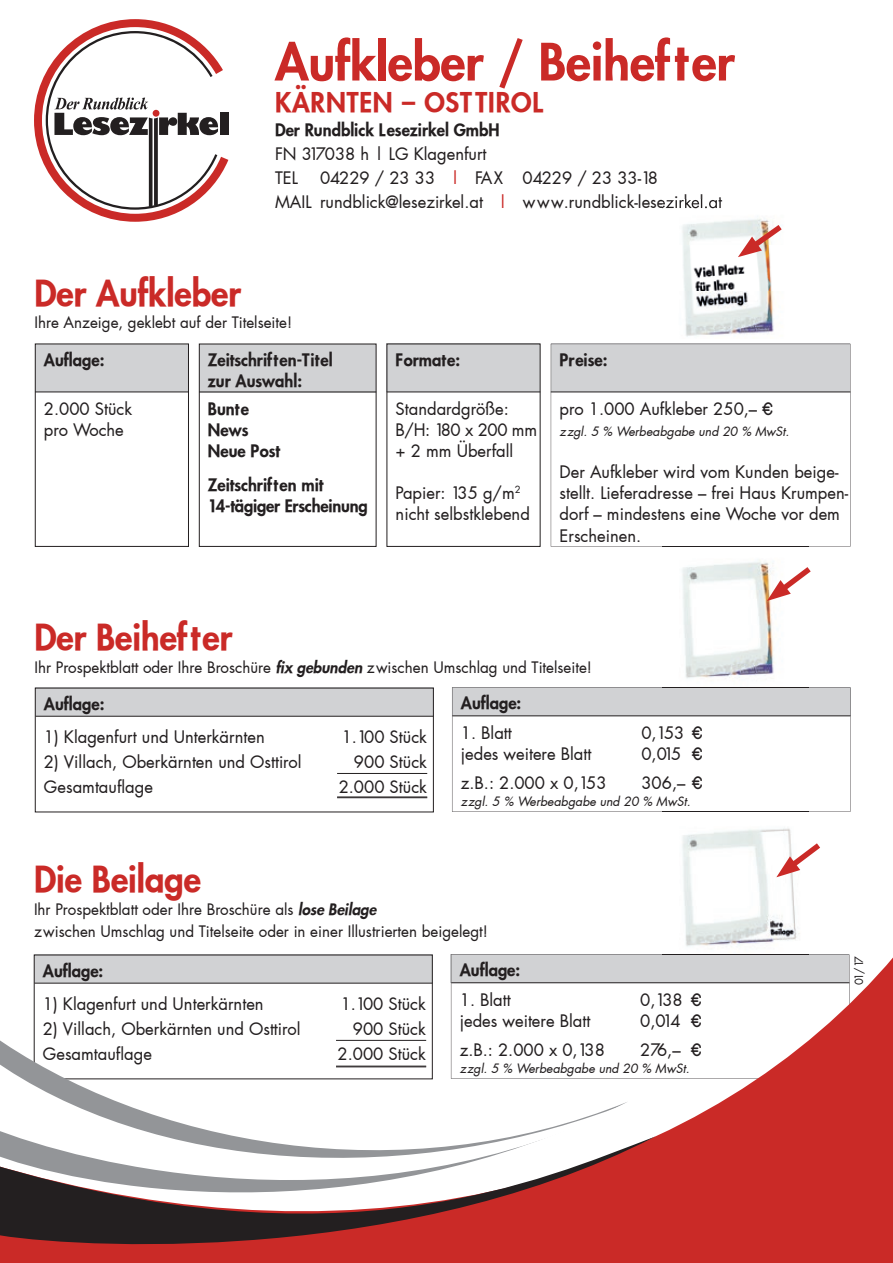
<style>
.page{position:relative;width:893px;height:1263px;background:#fff}
.page>*{position:absolute;margin:0;border:0;box-sizing:border-box;transform-origin:0 0}
.t1{font:500 54px "Futshi";color:#ca2a27}
.t2{font:500 37.5px "Futshi";color:#ca2a27}
.t3{font:500 28.5px "Futshi";letter-spacing:.03em;color:#ca2a27}
.t4{font:18px/21px "Futshi Medium Normal";color:#231f20}
.t5{font:500 18px/21px "Futshi";color:#231f20}
.t6{font:16.5px/22.5px "Futshi Medium Normal";color:#231f20}
.t7{font:italic 500 13.5px "Futshi";color:#231f20}
.t8{font:12px "Futshi Medium Normal";color:#231f20}
.s1{color:#ca2a27}
.s2{font-family:"Euro Collection"}
.s3{font-family:"Futshi";font-weight:500;font-style:italic}
</style>
<div class="page">
<div style="left:220px;top:113px;width:9px;height:22px;background:#231f20"></div>
<svg style="left:34px;top:19px;width:194px;height:203px"></svg>
<div style="left:35px;top:344px;width:153px;height:48px;background:#d1d2d4"></div>
<hr style="left:35px;top:392px;width:154px;height:1px;background:#231f20">
<div style="left:35px;top:344px;width:154px;height:203px;border:1px solid #231f20"></div>
<div style="left:387px;top:344px;width:153px;height:48px;background:#d1d2d4"></div>
<hr style="left:387px;top:392px;width:153px;height:1px;background:#231f20">
<svg style="left:551px;top:344px;width:299px;height:203px"></svg>
<div style="left:35px;top:688px;width:398px;height:28px;background:#d1d2d4"></div>
<hr style="left:35px;top:716px;width:399px;height:1px;background:#231f20">
<svg style="left:452px;top:687px;width:398px;height:125px"></svg>
<hr style="left:337px;top:773px;width:90px;height:1px;background:#231f20">
<hr style="left:337px;top:797px;width:90px;height:1px;background:#231f20">
<div style="left:199px;top:344px;width:177px;height:48px;background:#d1d2d4"></div>
<hr style="left:199px;top:392px;width:177px;height:1px;background:#231f20">
<div style="left:199px;top:344px;width:177px;height:203px;border:1px solid #231f20"></div>
<img style="left:682px;top:200px;width:92px;height:137px">
<img style="left:662px;top:199px;width:60px;height:10px">
<img style="left:662px;top:542px;width:147px;height:147px">
<img style="left:662px;top:546px;width:147px;height:1px">
<img style="left:662px;top:687px;width:147px;height:1px">
<img style="left:662px;top:809px;width:147px;height:126px">
<img style="left:662px;top:811px;width:147px;height:1px">
<svg style="left:33px;top:935px;width:860px;height:328px"></svg>
<svg style="left:0;top:1032px;width:628px;height:26px"></svg>
<svg style="left:0;top:1136px;width:656px;height:127px;background:#be2a27"></svg>
<svg style="left:0;top:1058px;width:637px;height:179px"></svg>
<svg style="left:738px;top:220px;width:44px;height:37px"></svg>
<svg style="left:767px;top:562px;width:44px;height:39px"></svg>
<svg style="left:776px;top:838px;width:44px;height:39px"></svg>
<h1 class="t1" style="left:275px;top:29px;width:461px">Aufkleber / Beihefter</h1>
<h3 class="t3" style="left:275px;top:85px;width:269px">KÄRNTEN – OSTTIROL</h3>
<p class="t5" style="left:275px;top:119px;width:226px">Der Rundblick Lesezirkel GmbH</p>
<p class="t4" style="left:275px;top:142px;width:448px;line-height:24px">FN 317038 h | LG Klagenfurt<br>TEL 04229 / 23 33 <span class="s1">|</span> FAX 04229 / 23 33-18<br>MAIL rundblick@lesezirkel.at <span class="s1">|</span> www.rundblick-lesezirkel.at</p>
<h2 class="t2" style="left:34px;top:270px;width:208px">Der Aufkleber</h2>
<p class="t6" style="left:34px;top:311px;width:259px">Ihre Anzeige, geklebt auf der Titelseite!</p>
<p class="t5" style="left:44px;top:349px;width:62px">Auflage:</p>
<p class="t4" style="left:44px;top:398px;width:90px">2.000 Stück pro Woche</p>
<p class="t5" style="left:208px;top:349px;width:126px">Zeitschriften-Titel zur Auswahl:</p>
<p class="t5" style="left:208px;top:398px;width:73px">Bunte<br>News<br>Neue Post</p>
<p class="t5" style="left:208px;top:474px;width:161px">Zeitschriften mit<br>14-tägiger Erscheinung</p>
<p class="t5" style="left:396px;top:349px;width:66px">Formate:</p>
<p class="t4" style="left:396px;top:398px;width:143px">Standardgröße:<br>B/H: 180 x 200 mm + 2 mm Überfall</p>
<p class="t4" style="left:396px;top:483px;width:136px">Papier: 135 g/m<sup>2 </sup>nicht selbstklebend</p>
<p class="t5" style="left:560px;top:349px;width:49px">Preise:</p>
<p class="t4" style="left:560px;top:398px;width:215px">pro 1.000 Aufkleber 250,– <span class="s2">T</span></p>
<p class="t7" style="left:560px;top:423px;width:231px">zzgl. 5 % Werbeabgabe und 20 % MwSt.</p>
<p class="t4" style="left:560px;top:462px;width:290px">Der Aufkleber wird vom Kunden beige&shy;stellt. Lieferadresse – frei Haus Krumpen&shy;dorf – mindestens eine Woche vor dem<br>Erscheinen.</p>
<h2 class="t2" style="left:34px;top:614px;width:200px">Der Beihefter</h2>
<p class="t6" style="left:34px;top:655px;width:559px">Ihr Prospektblatt oder Ihre Broschüre <span class="s3">fix gebunden</span> zwischen Umschlag und Titelseite!</p>
<p class="t5" style="left:44px;top:693px;width:62px">Auflage:</p>
<p class="t4" style="left:44px;top:726px;width:222px">1) Klagenfurt und Unterkärnten</p>
<p class="t4" style="left:342px;top:726px;width:87px">1.100 Stück</p>
<p class="t4" style="left:44px;top:751px;width:259px">2) Villach, Oberkärnten und Osttirol</p>
<p class="t4" style="left:354px;top:751px;width:75px">900 Stück</p>
<p class="t4" style="left:44px;top:776px;width:111px">Gesamtauflage</p>
<p class="t4" style="left:339px;top:776px;width:90px">2.000 Stück</p>
<p class="t5" style="left:461px;top:692px;width:62px">Auflage:</p>
<p class="t4" style="left:461px;top:722px;width:52px">1. Blatt</p>
<p class="t4" style="left:641px;top:722px;width:63px">0,153 <span class="s2">T</span></p>
<p class="t4" style="left:461px;top:743px;width:132px">jedes weitere Blatt</p>
<p class="t4" style="left:641px;top:743px;width:63px">0,015 <span class="s2">T</span></p>
<p class="t4" style="left:461px;top:773px;width:147px">z.B.: 2.000 x 0,153</p>
<p class="t4" style="left:641px;top:773px;width:63px">306, – <span class="s2">T</span></p>
<p class="t7" style="left:461px;top:793px;width:231px">zzgl. 5 % Werbeabgabe und 20 % MwSt.</p>
<h2 class="t2" style="left:34px;top:856px;width:168px">Die Beilage</h2>
<p class="t6" style="left:34px;top:897px;width:455px">Ihr Prospektblatt oder Ihre Broschüre als <span class="s3">lose Beilage<br></span>zwischen Umschlag und Titelseite oder in einer Illustrierten beigelegt!</p>
<p class="t5" style="left:43px;top:960px;width:62px">Auflage:</p>
<p class="t4" style="left:43px;top:993px;width:222px">1) Klagenfurt und Unterkärnten</p>
<p class="t4" style="left:341px;top:993px;width:87px">1.100 Stück</p>
<p class="t4" style="left:43px;top:1018px;width:259px">2) Villach, Oberkärnten und Osttirol</p>
<p class="t4" style="left:353px;top:1018px;width:75px">900 Stück</p>
<p class="t4" style="left:43px;top:1042px;width:111px">Gesamtauflage</p>
<p class="t4" style="left:338px;top:1042px;width:90px">2.000 Stück</p>
<p class="t5" style="left:460px;top:959px;width:62px">Auflage:</p>
<p class="t4" style="left:460px;top:989px;width:52px">1. Blatt</p>
<p class="t4" style="left:640px;top:989px;width:63px">0,138 <span class="s2">T</span></p>
<p class="t4" style="left:460px;top:1010px;width:132px">jedes weitere Blatt</p>
<p class="t4" style="left:640px;top:1010px;width:63px">0,014 <span class="s2">T</span></p>
<p class="t4" style="left:460px;top:1039px;width:147px">z.B.: 2.000 x 0,138</p>
<p class="t4" style="left:640px;top:1039px;width:63px">276, – <span class="s2">T</span></p>
<p class="t7" style="left:460px;top:1060px;width:231px">zzgl. 5 % Werbeabgabe und 20 % MwSt.</p>
<p class="t8" style="left:851px;top:985px;width:31px;rotate:-90deg">01/17</p>
</div>
